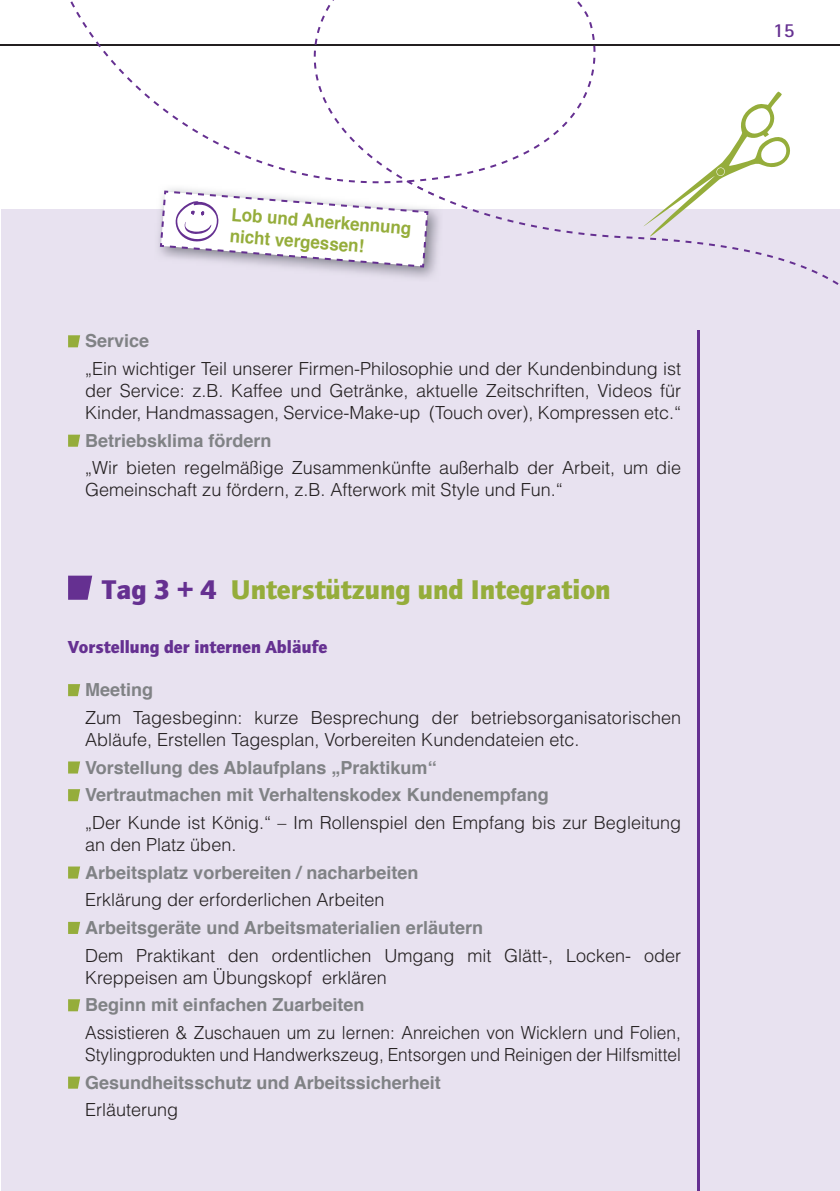
<style>
.page{position:relative;width:840px;height:1191px;background:#fff}
.page>*{position:absolute;margin:0;border:0;box-sizing:border-box;transform-origin:0 0}
.t1{font:900 28px "Quay Itc T";color:#95ad3b}
.t2{font:700 20px "Rotis Sans Serif";color:#653091}
.t3{font:300 18px/22px "Helvetica";color:#231f20}
.t4{font:700 18px/27.6px "Helvetica";color:#808285}
.t5{font:300 18px/22px "Helvetica";color:#231f20;scale:.96 1}
.t6{font:700 18px/22px "Helvetica";color:#95ad3b;scale:.94 1}
.t7{font:900 18px "Quay Itc T";color:#653091}
.s1{color:#653091}
</style>
<div class="page">
<div style="left:1px;top:210px;width:838px;height:981px;background:#e8e2f0"></div>
<hr style="left:0;top:45px;width:839px;height:1px;background:#231f20">
<svg style="left:49px;top:0;width:790px;height:403px"></svg>
<svg style="left:68px;top:335px;width:12px;height:12px"></svg>
<svg style="left:68px;top:435px;width:12px;height:12px"></svg>
<svg style="left:68px;top:684px;width:12px;height:12px"></svg>
<svg style="left:68px;top:761px;width:12px;height:12px"></svg>
<svg style="left:68px;top:789px;width:12px;height:12px"></svg>
<svg style="left:68px;top:866px;width:12px;height:12px"></svg>
<svg style="left:68px;top:922px;width:12px;height:12px"></svg>
<svg style="left:68px;top:999px;width:12px;height:12px"></svg>
<svg style="left:68px;top:1076px;width:12px;height:12px"></svg>
<svg style="left:68px;top:575px;width:24px;height:25px"></svg>
<hr style="left:696px;top:331px;width:2px;height:860px;background:#653091">
<img style="left:154px;top:185px;width:288px;height:97px">
<img style="left:411px;top:185px;width:31px;height:15px">
<svg style="left:160px;top:190px;width:268px;height:77px"></svg>
<p class="t6" style="left:233px;top:203px;width:193px;rotate:5deg">Lob und Anerkennung nicht vergessen!</p>
<p class="t4" style="left:85px;top:327px;width:66px">Service</p>
<p class="t3" style="left:85px;top:357px;width:597px;text-align:justify">„Ein wichtiger Teil unserer Firmen-Philosophie und der Kundenbindung ist der Service: z.B. Kaffee und Getränke, aktuelle Zeitschriften, Videos für Kinder, Handmassagen, Service-Make-up (Touch over), Kompressen etc.“</p>
<p class="t4" style="left:85px;top:427px;width:188px">Betriebsklima fördern</p>
<p class="t3" style="left:85px;top:456px;width:597px">„Wir bieten regelmäßige Zusammenkünfte außerhalb der Arbeit, um die<br>Gemeinschaft zu fördern, z.B. Afterwork mit Style und Fun.“</p>
<h1 class="t1" style="left:102px;top:573px;width:509px"><span class="s1">Tag 3 + 4</span> Unterstützung und Integration</h1>
<p class="t7" style="left:68px;top:636px;width:260px">Vorstellung der internen Abläufe</p>
<p class="t4" style="left:85px;top:676px;width:70px">Meeting</p>
<p class="t3" style="left:85px;top:706px;width:597px">Zum Tagesbeginn: kurze Besprechung der betriebsorganisatorischen<br>Abläufe, Erstellen Tagesplan, Vorbereiten Kundendateien etc.</p>
<p class="t4" style="left:85px;top:753px;width:465px">Vorstellung des Ablaufplans „Praktikum“<br>Vertrautmachen mit Verhaltenskodex Kundenempfang</p>
<p class="t3" style="left:85px;top:811px;width:597px">„Der Kunde ist König.“ – Im Rollenspiel den Empfang bis zur Begleitung an den Platz üben.</p>
<p class="t4" style="left:85px;top:858px;width:335px">Arbeitsplatz vorbereiten / nacharbeiten</p>
<p class="t3" style="left:85px;top:888px;width:301px">Erklärung der erforderlichen Arbeiten</p>
<p class="t4" style="left:85px;top:914px;width:399px">Arbeitsgeräte und Arbeitsmaterialien erläutern</p>
<p class="t3" style="left:85px;top:943px;width:597px">Dem Praktikant den ordentlichen Umgang mit Glätt-, Locken- oder<br>Kreppeisen am Übungskopf erklären</p>
<p class="t4" style="left:85px;top:991px;width:281px">Beginn mit einfachen Zuarbeiten</p>
<p class="t5" style="left:85px;top:1021px;width:622px">Assistieren &amp; Zuschauen um zu lernen: Anreichen von Wicklern und Folien,<br>Stylingprodukten und Handwerkszeug, Entsorgen und Reinigen der Hilfsmittel</p>
<p class="t4" style="left:85px;top:1068px;width:357px">Gesundheitsschutz und Arbeitssicherheit</p>
<p class="t3" style="left:85px;top:1098px;width:95px">Erläuterung</p>
<p class="t2" style="left:772px;top:17px;width:23px">15</p>
</div>
